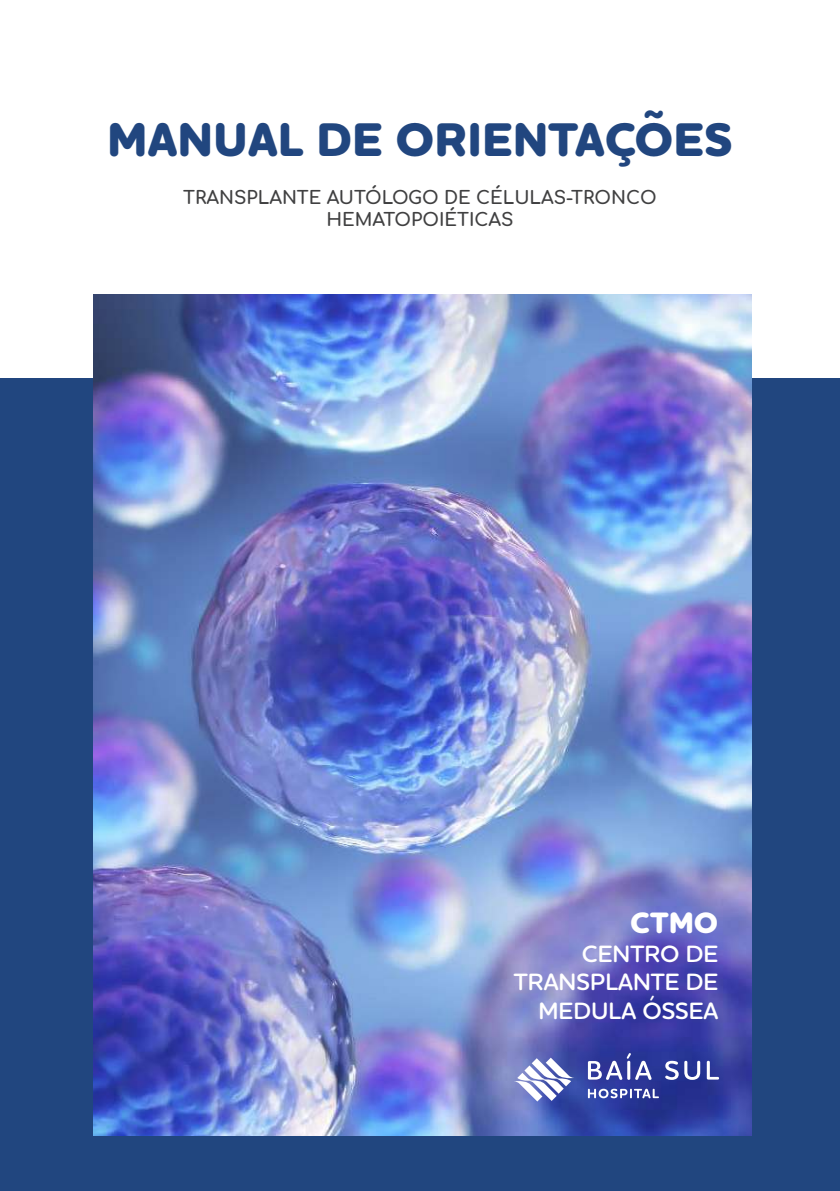
<style>
.page{position:relative;width:840px;height:1191px;background:#fff}
.page>*{position:absolute;margin:0;border:0;box-sizing:border-box;transform-origin:0 0}
.t1{font:800 48px "Houschka Rounded";color:#21467f}
.t2{font:800 30px "Houschka Rounded";color:#fff}
.t3{font:600 24px/28.8px "Houschka Rounded";color:#fff;text-align:right}
.t4{font:700 18px/21.6px "Comfortaa";color:#404041;text-align:center}
</style>
<div class="page">
<div style="left:0;top:379px;width:839px;height:812px;background:#21467f"></div>
<img style="left:93px;top:294px;width:658px;height:841px">
<svg style="left:587px;top:1088px;width:71px;height:10px"></svg>
<svg style="left:587px;top:1053px;width:64px;height:26px;background:#656db3"></svg>
<svg style="left:665px;top:1060px;width:13px;height:19px"></svg>
<svg style="left:684px;top:1060px;width:15px;height:19px"></svg>
<svg style="left:706px;top:1060px;width:12px;height:19px"></svg>
<svg style="left:513px;top:1057px;width:61px;height:44px;background:#99a1d2"></svg>
<h1 class="t1" style="left:107px;top:109px;width:626px">MANUAL DE ORIENTAÇÕES</h1>
<p class="t4" style="left:183px;top:188px;width:474px">TRANSPLANTE AUTÓLOGO DE CÉLULAS-TRONCO<br>HEMATOPOIÉTICAS</p>
<h2 class="t2" style="left:629px;top:903px;width:90px">CTMO</h2>
<h3 class="t3" style="left:513px;top:938px;width:206px">CENTRO DE<br>TRANSPLANTE DE<br>MEDULA ÓSSEA</h3>
</div>
